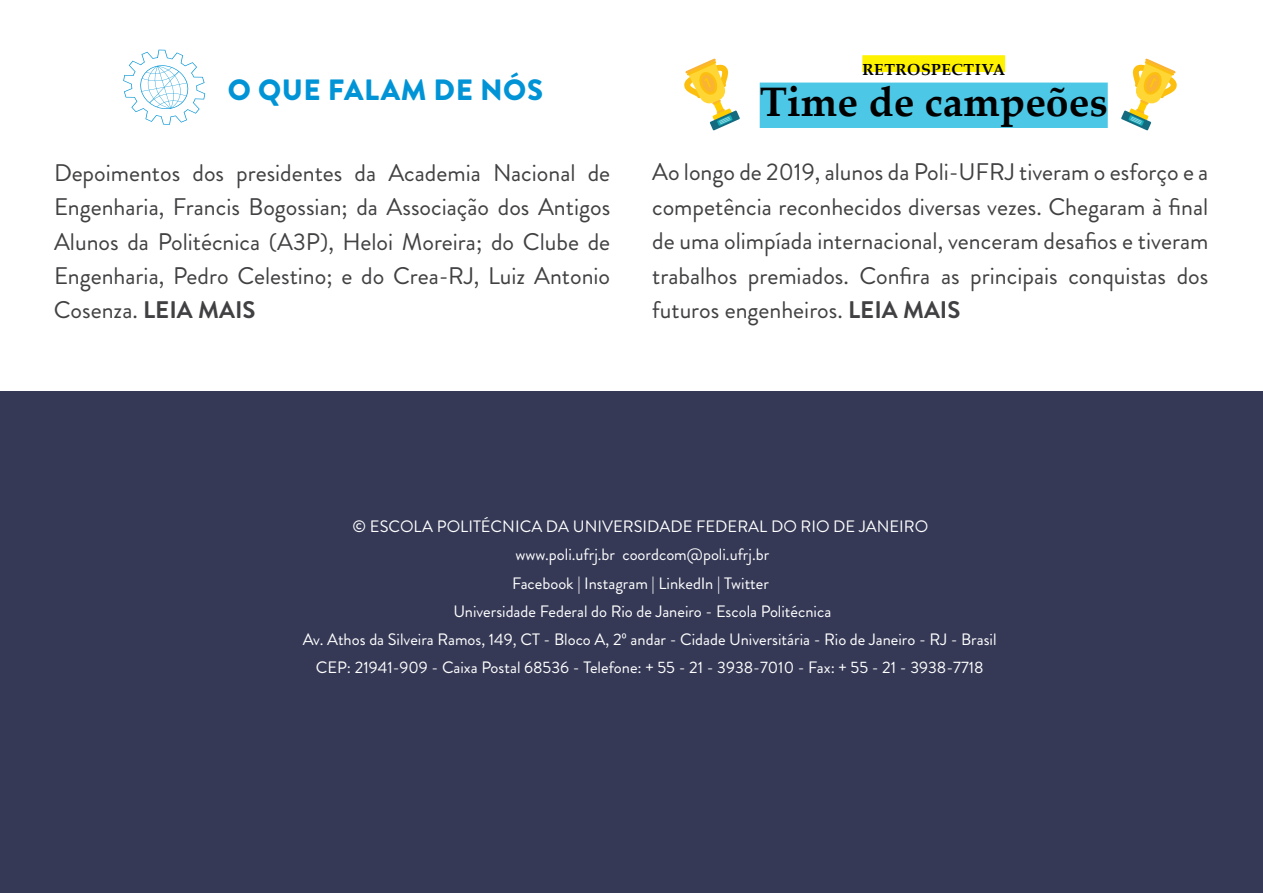
<style>
.page{position:relative;width:1263px;height:893px;background:#fff}
.page>*{position:absolute;margin:0;border:0;box-sizing:border-box;transform-origin:0 0}
.t1{font:700 41.25px "Palatino Linotype";color:#000}
.t2{font:900 29.4px "Brandon Grotesque";letter-spacing:.02em;color:#0094d6}
.t3{font:24px/34.5px "Brandon Grotesque";color:#414042;text-align:justify}
.t4{font:16.5px "Brandon Grotesque";color:#fff}
.t5{font:700 16.05px "Palatino Linotype";letter-spacing:.03em;color:#000}
.s1{font-weight:700}
</style>
<div class="page">
<svg style="left:123px;top:50px;width:82px;height:75px"></svg>
<div style="left:862px;top:55px;width:143px;height:17px;background:#fff200"></div>
<div style="left:760px;top:83px;width:348px;height:45px;background:#4cc7e6"></div>
<div style="left:0;top:391px;width:1263px;height:502px;background:#353956"></div>
<svg style="left:684px;top:58px;width:56px;height:72px"></svg>
<svg style="left:1121px;top:58px;width:56px;height:72px"></svg>
<p class="t2" style="left:228px;top:69px;width:121px">O QUE FALAM</p>
<p class="t2" style="left:434px;top:69px;width:111px">DE NÓS</p>
<p class="t5" style="left:862px;top:58px;width:144px">RETROSpectiva</p>
<h1 class="t1" style="left:760px;top:73px;width:349px">Time de campeões</h1>
<p class="t3" style="left:54px;top:155px;width:558px">Depoimentos dos presidentes da Academia Nacional de Engenharia, Francis Bogossian; da Associação dos Antigos Alunos da Politécnica (A3P), Heloi Moreira; do Clube de Engenharia, Pedro Celestino; e do Crea-RJ, Luiz Antonio Cosenza. <span class="s1">LEIA MAIS</span></p>
<p class="t3" style="left:652px;top:155px;width:558px">Ao longo de 2019, alunos da Poli-UFRJ tiveram o esforço e a competência reconhecidos diversas vezes. Chegaram à final de uma olimpíada internacional, venceram desafios e tiveram trabalhos premiados. Confira as principais conquistas dos futuros engenheiros. <span class="s1">LEIA MAIS</span></p>
<p class="t4" style="left:353px;top:515px;width:48px">© ESCOL</p>
<p class="t4" style="left:422px;top:515px;width:24px">A POLI</p>
<p class="t4" style="left:473px;top:515px;width:29px">TÉCNIC</p>
<p class="t4" style="left:531px;top:515px;width:185px">A DA UNIVE RSIDADE FEDE</p>
<p class="t4" style="left:737px;top:515px;width:191px">RAL DO RIO DE JANEI RO</p>
<p class="t4" style="left:515px;top:543px;width:255px">www.poli.ufrj.br coordcom@poli.ufrj.br</p>
<p class="t4" style="left:512px;top:572px;width:258px">Facebook | I nstagram | LinkedI n | Twitter</p>
<p class="t4" style="left:453px;top:600px;width:379px">Universidade Federal do Rio de Janeiro - Escola Politécnica</p>
<p class="t4" style="left:303px;top:628px;width:695px">Av. Athos da Silveira Ramos, 149, CT - Bloco A, 2º andar - Cidade Universitária - Rio de Janeiro - RJ - Brasil</p>
<p class="t4" style="left:316px;top:656px;width:11px">CEP</p>
<p class="t4" style="left:347px;top:656px;width:638px">: 21941-909 - Caixa Postal 68536 - Telefone: + 55 - 21 - 3938-7010 - Fax: + 55 - 21 - 3938-7718</p>
</div>
